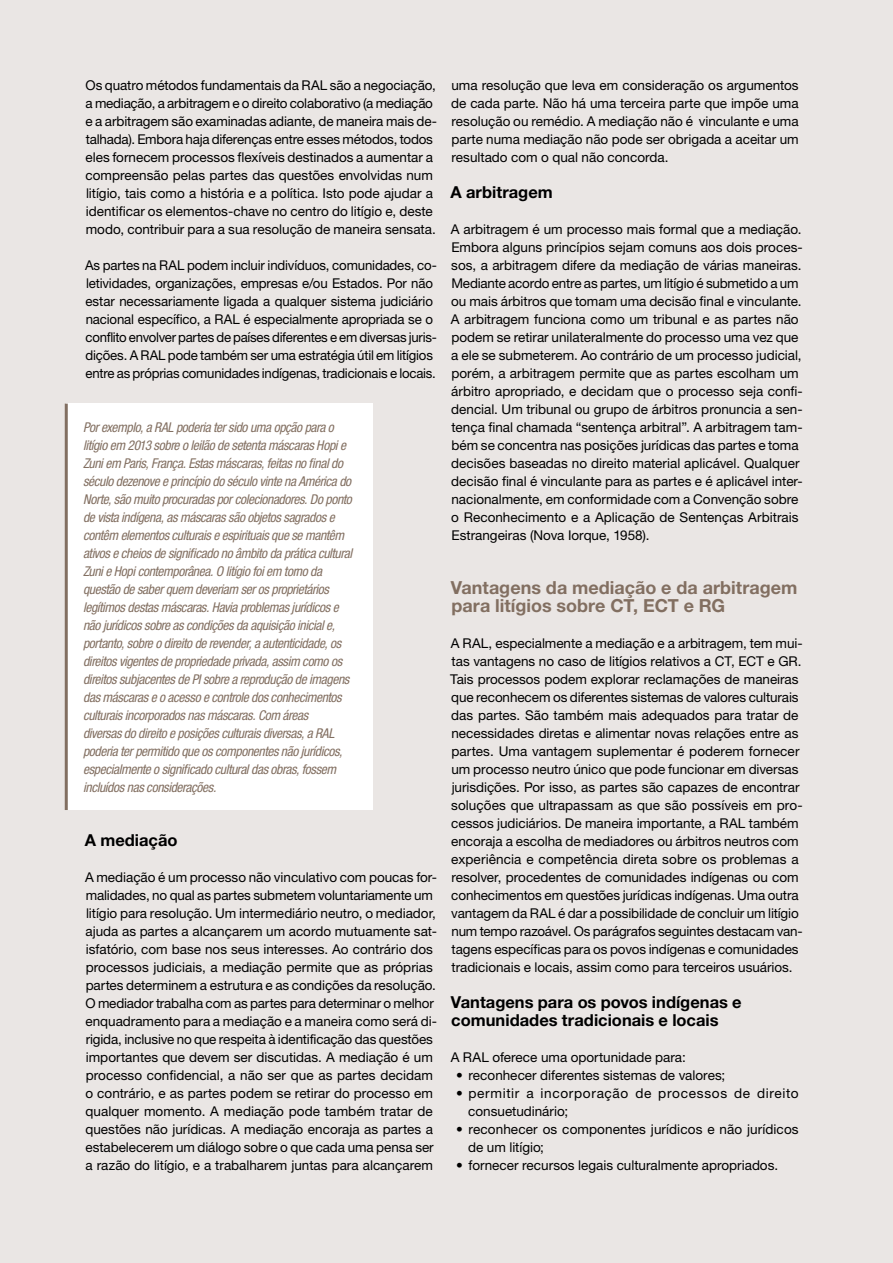
<style>
.page{position:relative;width:893px;height:1263px;background:#eae6e4}
.page>*{position:absolute;margin:0;border:0;box-sizing:border-box;transform-origin:0 0}
.t1{font:700 18px/18px "Helvetica Neue LT Std";color:#826f61}
.t2{font:700 16.5px/18px "Helvetica Neue LT Std";color:#000}
.t3{font:13.5px/18px "Helvetica Neue LT Std";color:#000}
.t4{font:italic condensed 13.5px/18px "Helvetica Neue LT Std";letter-spacing:-.03em;color:#826f61}
.t5{font:13.5px/18px "Helvetica Neue LT Std";letter-spacing:.045em;color:#000}
</style>
<div class="page">
<div style="left:66px;top:404px;width:307px;height:406px;background:#fff"></div>
<hr style="left:65px;top:404px;width:3px;height:406px;background:#826f61">
<p class="t3" style="left:86px;top:76px;width:353px">Os quatro métodos fundamentais da RAL são a negociação, a mediação, a arbitragem e o direito colaborativo (a mediação e a arbitragem são examinadas adiante, de maneira mais de&shy;talhada). Embora haja diferenças entre esses métodos, todos eles fornecem processos flexíveis destinados a aumentar a compreensão pelas partes das questões envolvidas num litígio, tais como a história e a política. Isto pode ajudar a identificar os elementos-chave no centro do litígio e, deste modo, contribuir para a sua resolução de maneira sensata.</p>
<p class="t3" style="left:85px;top:256px;width:353px">As partes na RAL podem incluir indivíduos, comunidades, co&shy;letividades, organizações, empresas e/ou Estados. Por não estar necessariamente ligada a qualquer sistema judiciário nacional específico, a RAL é especialmente apropriada se o conflito envolver partes de países diferentes e em diversas juris&shy;dições. A RAL pode também ser uma estratégia útil em litígios entre as próprias comunidades indígenas, tradicionais e locais.</p>
<p class="t4" style="left:83px;top:419px;width:271px">Por exemplo, a RAL poderia ter sido uma opção para o litígio em 2013 sobre o leilão de setenta máscaras Hopi e Zuni em Paris, França. Estas máscaras, feitas no final do século dezenove e princípio do século vinte na América do Norte, são muito procuradas por colecionadores. Do ponto de vista indígena, as máscaras são objetos sagrados e contêm elementos culturais e espirituais que se mantêm ativos e cheios de significado no âmbito da prática cultural Zuni e Hopi contemporânea. O litígio foi em torno da questão de saber quem deveriam ser os proprietários legítimos destas máscaras. Havia problemas jurídicos e não jurídicos sobre as condições da aquisição inicial e, portanto, sobre o direito de revender, a autenticidade, os direitos vigentes de propriedade privada, assim como os direitos subjacentes de PI sobre a reprodução de imagens das máscaras e o acesso e controle dos conhecimentos culturais incorporados nas máscaras. Com áreas<br>diversas do direito e posições culturais diversas, a RAL poderia ter permitido que os componentes não jurídicos, especialmente o significado cultural das obras, fossem incluídos nas considerações.</p>
<p class="t2" style="left:85px;top:831px;width:94px">A mediação</p>
<p class="t3" style="left:85px;top:868px;width:353px">A mediação é um processo não vinculativo com poucas for&shy;malidades, no qual as partes submetem voluntariamente um litígio para resolução. Um intermediário neutro, o mediador, ajuda as partes a alcançarem um acordo mutuamente sat&shy;isfatório, com base nos seus interesses. Ao contrário dos processos judiciais, a mediação permite que as próprias partes determinem a estrutura e as condições da resolução.<br>O mediador trabalha com as partes para determinar o melhor enquadramento para a mediação e a maneira como será di&shy;rigida, inclusive no que respeita à identificação das questões importantes que devem ser discutidas. A mediação é um processo confidencial, a não ser que as partes decidam o contrário, e as partes podem se retirar do processo em qualquer momento. A mediação pode também tratar de questões não jurídicas. A mediação encoraja as partes a estabelecerem um diálogo sobre o que cada uma pensa ser a razão do litígio, e a trabalharem juntas para alcançarem</p>
<p class="t3" style="left:451px;top:76px;width:349px;text-align:justify">uma resolução que leva em consideração os argumentos de cada parte. Não há uma terceira parte que impõe uma resolução ou remédio. A mediação não é vinculante e uma parte numa mediação não pode ser obrigada a aceitar um resultado com o qual não concorda.</p>
<p class="t2" style="left:450px;top:183px;width:104px">A arbitragem</p>
<p class="t3" style="left:451px;top:220px;width:353px">A arbitragem é um processo mais formal que a mediação.<br>Embora alguns princípios sejam comuns aos dois proces&shy;sos, a arbitragem difere da mediação de várias maneiras.<br>Mediante acordo entre as partes, um litígio é submetido a um ou mais árbitros que tomam uma decisão final e vinculante.<br>A arbitragem funciona como um tribunal e as partes não podem se retirar unilateralmente do processo uma vez que a ele se submeterem. Ao contrário de um processo judicial, porém, a arbitragem permite que as partes escolham um árbitro apropriado, e decidam que o processo seja confi&shy;dencial. Um tribunal ou grupo de árbitros pronuncia a sen&shy;tença final chamada “sentença arbitral”. A arbitragem tam&shy;bém se concentra nas posições jurídicas das partes e toma decisões baseadas no direito material aplicável. Qualquer decisão final é vinculante para as partes e é aplicável inter&shy;nacionalmente, em conformidade com a Convenção sobre o Reconhecimento e a Aplicação de Sentenças Arbitrais Estrangeiras (Nova Iorque, 1958).</p>
<h1 class="t1" style="left:451px;top:578px;width:348px">Vantagens da mediação e da arbitragem para litígios sobre CT, ECT e RG</h1>
<p class="t3" style="left:450px;top:634px;width:354px">A RAL, especialmente a mediação e a arbitragem, tem mui&shy;tas vantagens no caso de litígios relativos a CT, ECT e GR.<br>Tais processos podem explorar reclamações de maneiras que reconhecem os diferentes sistemas de valores culturais das partes. São também mais adequados para tratar de necessidades diretas e alimentar novas relações entre as partes. Uma vantagem suplementar é poderem fornecer um processo neutro único que pode funcionar em diversas jurisdições. Por isso, as partes são capazes de encontrar soluções que ultrapassam as que são possíveis em pro&shy;cessos judiciários. De maneira importante, a RAL também encoraja a escolha de mediadores ou árbitros neutros com experiência e competência direta sobre os problemas a resolver, procedentes de comunidades indígenas ou com conhecimentos em questões jurídicas indígenas. Uma outra vantagem da RAL é dar a possibilidade de concluir um litígio num tempo razoável. Os parágrafos seguintes destacam van&shy;tagens específicas para os povos indígenas e comunidades tradicionais e locais, assim como para terceiros usuários.</p>
<p class="t2" style="left:451px;top:993px;width:292px">Vantagens para os povos indígenas e comunidades tradicionais e locais</p>
<p class="t3" style="left:451px;top:1048px;width:237px">A RAL oferece uma oportunidade para:</p>
<p class="t3" style="left:456px;top:1066px;width:271px">• reconhecer diferentes sistemas de valores;</p>
<p class="t5" style="left:468px;top:1084px;width:332px;text-indent:-12px">• permitir a incorporação de processos de direito consuetudinário;</p>
<p class="t3" style="left:468px;top:1120px;width:332px;text-indent:-12px">• reconhecer os componentes jurídicos e não jurídicos de um litígio;</p>
<p class="t3" style="left:456px;top:1156px;width:323px">• fornecer recursos legais culturalmente apropriados.</p>
</div>
